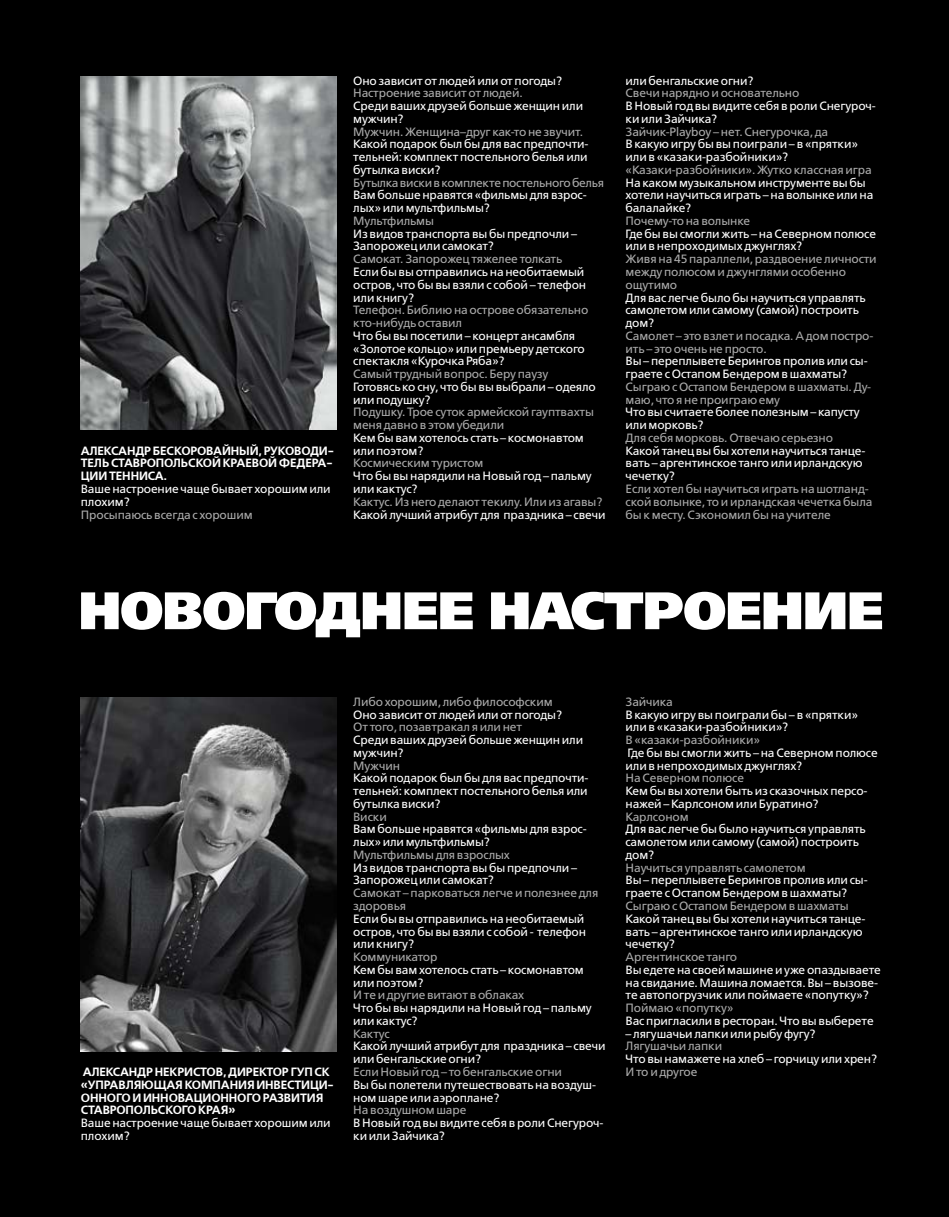
<style>
.page{position:relative;width:949px;height:1217px;background:#fff}
.page>*{position:absolute;margin:0;border:0;box-sizing:border-box;transform-origin:0 0}
.t1{font:52.5px "Free Set Extra Bold C";letter-spacing:-.02em;color:#fff}
.t2{font:12px/12.8px "Free Set C";letter-spacing:-.01em;color:#fff}
.t3{font:12px/12.8px "Free Set C";letter-spacing:-.01em;color:#aaa}
.t4{font:12px "Free Set Demi C";letter-spacing:-.01em;color:#fff}
</style>
<div class="page">
<div style="left:0;top:0;width:948px;height:1216px;background:#000"></div>
<img style="left:81px;top:697px;width:255px;height:353px">
<img style="left:81px;top:77px;width:255px;height:352px">
<p class="t4" style="left:81px;top:443px;width:32px">Алекса</p>
<p class="t4" style="left:127px;top:443px;width:49px">ндр Бескорова</p>
<p class="t4" style="left:222px;top:443px;width:65px">йный, руково</p>
<p class="t4" style="left:310px;top:443px;width:25px">ди-</p>
<p class="t4" style="left:81px;top:456px;width:46px">тель Ставро</p>
<p class="t4" style="left:156px;top:456px;width:41px">польско</p>
<p class="t4" style="left:212px;top:456px;width:19px">й кра</p>
<p class="t4" style="left:245px;top:456px;width:89px">евой федера-</p>
<p class="t4" style="left:81px;top:469px;width:88px">ции тенниса.</p>
<p class="t2" style="left:81px;top:482px;width:251px">Ваше настроение чаще бывает хорошим или плохим?</p>
<p class="t3" style="left:81px;top:508px;width:173px">Просыпаюсь всегда с хорошим</p>
<p class="t2" style="left:353px;top:74px;width:210px">Оно зависит от людей или от погоды?</p>
<p class="t3" style="left:353px;top:87px;width:171px">Настроение зависит от людей.</p>
<p class="t2" style="left:353px;top:100px;width:231px">Среди ваших друзей больше женщин или мужчин?</p>
<p class="t3" style="left:353px;top:125px;width:231px">Мужчин. Женщина–друг как-то не звучит.</p>
<p class="t2" style="left:353px;top:138px;width:237px;text-align:justify">Какой подарок был бы для вас предпочти&shy;тельней: комплект постельного белья или бутылка виски?</p>
<p class="t3" style="left:353px;top:176px;width:252px">Бутылка виски в комплекте постельного белья</p>
<p class="t2" style="left:353px;top:189px;width:235px">Вам больше нравятся «фильмы для взрос&shy;лых» или мультфильмы?</p>
<p class="t3" style="left:353px;top:214px;width:82px">Мультфильмы</p>
<p class="t2" style="left:353px;top:227px;width:225px">Из видов транспорта вы бы предпочли –<br>Запорожец или самокат?</p>
<p class="t3" style="left:353px;top:253px;width:210px">Самокат. Запорожец тяжелее толкать</p>
<p class="t2" style="left:353px;top:265px;width:234px">Если бы вы отправились на необитаемый остров, что бы вы взяли с собой – телефон или книгу?</p>
<p class="t3" style="left:353px;top:304px;width:236px">Телефон. Библию на острове обязательно кто-нибудь оставил</p>
<p class="t2" style="left:353px;top:329px;width:233px">Что бы вы посетили – концерт ансамбля «Золотое кольцо» или премьеру детского спектакля «Курочка Ряба»?</p>
<p class="t3" style="left:353px;top:367px;width:197px">Самый трудный вопрос. Беру паузу</p>
<p class="t2" style="left:353px;top:380px;width:244px">Готовясь ко сну, что бы вы выбрали – одеяло или подушку?</p>
<p class="t3" style="left:353px;top:406px;width:242px">Подушку. Трое суток армейской гауптвахты меня давно в этом убедили</p>
<p class="t2" style="left:353px;top:431px;width:232px">Кем бы вам хотелось стать – космонавтом или поэтом?</p>
<p class="t3" style="left:353px;top:457px;width:132px">Космическим туристом</p>
<p class="t2" style="left:353px;top:469px;width:240px">Что бы вы нарядили на Новый год – пальму или кактус?</p>
<p class="t3" style="left:353px;top:495px;width:250px">Кактус. Из него делают текилу. Или из агавы?</p>
<p class="t2" style="left:353px;top:508px;width:254px">Какой лучший атрибут для праздника – свечи</p>
<p class="t2" style="left:625px;top:74px;width:129px">или бенгальские огни?</p>
<p class="t3" style="left:625px;top:87px;width:175px">Свечи нарядно и основательно</p>
<p class="t2" style="left:625px;top:100px;width:252px">В Новый год вы видите себя в роли Снегуроч&shy;ки или Зайчика?</p>
<p class="t3" style="left:625px;top:125px;width:204px">Зайчик-Playboy – нет. Снегурочка, да</p>
<p class="t2" style="left:625px;top:138px;width:234px">В какую игру бы вы поиграли – в «прятки» или в «казаки-разбойники»?</p>
<p class="t3" style="left:625px;top:163px;width:247px">«Казаки-разбойники». Жутко классная игра</p>
<p class="t2" style="left:625px;top:176px;width:249px">На каком музыкальном инструменте вы бы хотели научиться играть – на волынке или на балалайке?</p>
<p class="t3" style="left:625px;top:214px;width:126px">Почему-то на волынке</p>
<p class="t2" style="left:625px;top:227px;width:252px">Где бы вы смогли жить – на Северном полюсе или в непроходимых джунглях?</p>
<p class="t3" style="left:625px;top:253px;width:252px">Живя на 45 параллели, раздвоение личности между полюсом и джунглями особенно ощутимо</p>
<p class="t2" style="left:625px;top:291px;width:242px">Для вас легче было бы научиться управлять самолетом или самому (самой) построить дом?</p>
<p class="t3" style="left:625px;top:329px;width:249px">Самолет – это взлет и посадка. А дом постро&shy;ить – это очень не просто.</p>
<p class="t2" style="left:625px;top:355px;width:243px">Вы – переплывете Берингов пролив или сы&shy;граете с Остапом Бендером в шахматы?</p>
<p class="t3" style="left:625px;top:380px;width:247px">Сыграю с Остапом Бендером в шахматы. Ду&shy;маю, что я не проиграю ему</p>
<p class="t2" style="left:625px;top:406px;width:236px">Что вы считаете более полезным – капусту или морковь?</p>
<p class="t3" style="left:625px;top:431px;width:209px">Для себя морковь. Отвечаю серьезно</p>
<p class="t2" style="left:625px;top:444px;width:241px">Какой танец вы бы хотели научиться танце&shy;вать – аргентинское танго или ирландскую чечетку?</p>
<p class="t3" style="left:625px;top:482px;width:248px">Если хотел бы научиться играть на шотланд&shy;ской волынке, то и ирландская чечетка была бы к месту. Сэкономил бы на учителе</p>
<h1 class="t1" style="left:78px;top:580px;width:806px">НОВОГОДНЕЕ НАСТРОЕНИЕ</h1>
<p class="t4" style="left:83px;top:1064px;width:32px">Алекса</p>
<p class="t4" style="left:129px;top:1064px;width:73px">ндр Некристов</p>
<p class="t4" style="left:223px;top:1064px;width:45px">, директор</p>
<p class="t4" style="left:290px;top:1064px;width:41px">ГУП СК</p>
<p class="t4" style="left:81px;top:1077px;width:31px">«Управл</p>
<p class="t4" style="left:134px;top:1077px;width:201px">яющая компания инвестици-</p>
<p class="t4" style="left:81px;top:1090px;width:35px">онного</p>
<p class="t4" style="left:132px;top:1090px;width:46px">и иннова</p>
<p class="t4" style="left:194px;top:1090px;width:53px">ционного</p>
<p class="t4" style="left:263px;top:1090px;width:62px">развития</p>
<p class="t4" style="left:81px;top:1102px;width:16px">Ставро</p>
<p class="t4" style="left:126px;top:1102px;width:41px">польского</p>
<p class="t4" style="left:198px;top:1102px;width:9px">кра</p>
<p class="t4" style="left:221px;top:1102px;width:16px">я»</p>
<p class="t2" style="left:81px;top:1116px;width:251px">Ваше настроение чаще бывает хорошим или плохим?</p>
<p class="t3" style="left:353px;top:695px;width:201px">Либо хорошим, либо философским</p>
<p class="t2" style="left:353px;top:708px;width:210px">Оно зависит от людей или от погоды?</p>
<p class="t3" style="left:353px;top:720px;width:170px">От того, позавтракал я или нет</p>
<p class="t2" style="left:353px;top:733px;width:231px">Среди ваших друзей больше женщин или мужчин?</p>
<p class="t3" style="left:353px;top:759px;width:48px">Мужчин</p>
<p class="t2" style="left:353px;top:771px;width:237px;text-align:justify">Какой подарок был бы для вас предпочти&shy;тельней: комплект постельного белья или бутылка виски?</p>
<p class="t3" style="left:353px;top:810px;width:35px">Виски</p>
<p class="t2" style="left:353px;top:822px;width:235px">Вам больше нравятся «фильмы для взрос&shy;лых» или мультфильмы?</p>
<p class="t3" style="left:353px;top:848px;width:158px">Мультфильмы для взрослых</p>
<p class="t2" style="left:353px;top:861px;width:225px">Из видов транспорта вы бы предпочли –<br>Запорожец или самокат?</p>
<p class="t3" style="left:353px;top:886px;width:246px">Самокат – парковаться легче и полезнее для здоровья</p>
<p class="t2" style="left:353px;top:912px;width:234px">Если бы вы отправились на необитаемый остров, что бы вы взяли с собой - телефон или книгу?</p>
<p class="t3" style="left:353px;top:950px;width:86px">Коммуникатор</p>
<p class="t2" style="left:353px;top:963px;width:232px">Кем бы вам хотелось стать – космонавтом или поэтом?</p>
<p class="t3" style="left:353px;top:988px;width:172px">И те и другие витают в облаках</p>
<p class="t2" style="left:353px;top:1001px;width:240px">Что бы вы нарядили на Новый год – пальму или кактус?</p>
<p class="t3" style="left:353px;top:1026px;width:38px">Кактус</p>
<p class="t2" style="left:353px;top:1039px;width:254px">Какой лучший атрибут для праздника – свечи или бенгальские огни?</p>
<p class="t3" style="left:353px;top:1065px;width:210px">Если Новый год – то бенгальские огни</p>
<p class="t2" style="left:353px;top:1078px;width:244px">Вы бы полетели путешествовать на воздуш&shy;ном шаре или аэроплане?</p>
<p class="t3" style="left:353px;top:1103px;width:115px">На воздушном шаре</p>
<p class="t2" style="left:353px;top:1116px;width:252px">В Новый год вы видите себя в роли Снегуроч&shy;ки или Зайчика?</p>
<p class="t3" style="left:625px;top:695px;width:49px">Зайчика</p>
<p class="t2" style="left:625px;top:708px;width:234px">В какую игру вы поиграли бы – в «прятки» или в «казаки-разбойники»?</p>
<p class="t3" style="left:625px;top:733px;width:136px">В «казаки-разбойники»</p>
<p class="t2" style="left:625px;top:746px;width:254px">Где бы вы смогли жить – на Северном полюсе или в непроходимых джунглях?</p>
<p class="t3" style="left:625px;top:771px;width:120px">На Северном полюсе</p>
<p class="t2" style="left:625px;top:784px;width:243px">Кем бы вы хотели быть из сказочных персо&shy;нажей – Карлсоном или Буратино?</p>
<p class="t3" style="left:625px;top:810px;width:65px">Карлсоном</p>
<p class="t2" style="left:625px;top:822px;width:242px">Для вас легче бы было научиться управлять самолетом или самому (самой) построить дом?</p>
<p class="t3" style="left:625px;top:861px;width:181px">Научиться управлять самолетом</p>
<p class="t2" style="left:625px;top:873px;width:243px">Вы – переплывете Берингов пролив или сы&shy;граете с Остапом Бендером в шахматы?</p>
<p class="t3" style="left:625px;top:899px;width:224px">Сыграю с Остапом Бендером в шахматы</p>
<p class="t2" style="left:625px;top:912px;width:241px">Какой танец вы бы хотели научиться танце&shy;вать – аргентинское танго или ирландскую чечетку?</p>
<p class="t3" style="left:625px;top:950px;width:113px">Аргентинское танго</p>
<p class="t2" style="left:625px;top:963px;width:257px">Вы едете на своей машине и уже опаздываете на свидание. Машина ломается. Вы – вызове&shy;те автопогрузчик или поймаете «попутку»?</p>
<p class="t3" style="left:625px;top:1001px;width:109px">Поймаю «попутку»</p>
<p class="t2" style="left:625px;top:1014px;width:249px">Вас пригласили в ресторан. Что вы выберете</p>
<p class="t2" style="left:625px;top:1026px;width:191px">– лягушачьи лапки или рыбу фугу?</p>
<p class="t3" style="left:625px;top:1039px;width:98px">Лягушачьи лапки</p>
<p class="t2" style="left:625px;top:1052px;width:253px">Что вы намажете на хлеб – горчицу или хрен?</p>
<p class="t3" style="left:625px;top:1065px;width:73px">И то и другое</p>
</div>
